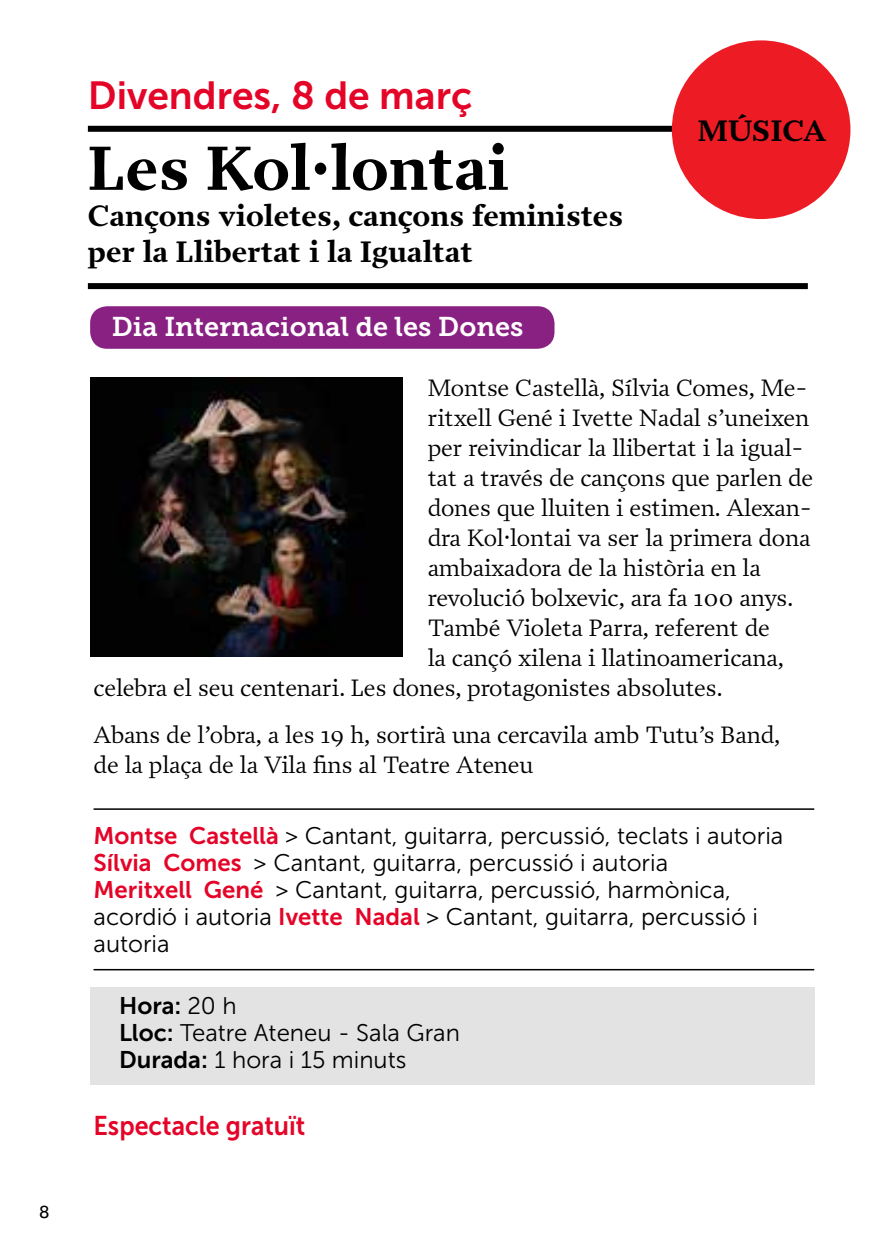
<style>
.page{position:relative;width:893px;height:1259px;background:#fff}
.page>*{position:absolute;margin:0;border:0;box-sizing:border-box;transform-origin:0 0}
.t1{font:700 63px "Prensa";color:#000}
.t2{font:39px "Museo Sans 700";color:#e40428}
.t3{font:700 30px/36px "Prensa";color:#000}
.t4{font:27px "Museo Slab 700";color:#fff}
.t5{font:27px "Museo Sans 700";color:#e40428;scale:.93 1}
.t6{font:24px/30px "Prensa";letter-spacing:-.01em;color:#000}
.t7{font:24px/27px "Museo Sans 300";color:#000}
.t8{font:24px "Museo Sans 700";color:#000}
.t9{font:18px "Rockwell";color:#000}
.s1{font-family:"Museo Sans 700";color:#e40428}
.s2{font-family:"Museo Sans 300"}
.s3{font-family:"Museo Sans 700"}
</style>
<div class="page">
<div style="left:90px;top:986px;width:724px;height:98px;background:#e3e3e3"></div>
<div style="left:88px;top:126px;width:720px;height:6px;background:#000"></div>
<div style="left:88px;top:283px;width:720px;height:6px;background:#000"></div>
<hr style="left:94px;top:808px;width:720px;height:2px;background:#000">
<hr style="left:94px;top:969px;width:720px;height:1px;background:#000">
<img style="left:91px;top:377px;width:311px;height:280px">
<div style="left:90px;top:306px;width:464px;height:43px;background:#892183;border-radius:17px"></div>
<div style="left:672px;top:40px;width:178px;height:179px;background:#ed1c24;border-radius:50%"></div>
<p class="t9" style="left:40px;top:1202px;width:11px">8</p>
<h2 class="t2" style="left:88px;top:74px;width:386px">Divendres, 8 de març</h2>
<h1 class="t1" style="left:88px;top:131px;width:422px">Les Kol·lontai</h1>
<p class="t3" style="left:88px;top:197px;width:537px">Cançons violetes, cançons feministes per la Llibertat i la Igualtat</p>
<p class="t4" style="left:112px;top:312px;width:413px">Dia Internacional de les Dones</p>
<p class="t3" style="left:698px;top:113px;width:130px">MÚSICA</p>
<p class="t6" style="left:428px;top:372px;width:381px">Montse Castellà, Sílvia Comes, Me-</p>
<p class="t6" style="left:428px;top:402px;width:383px">ritxell Gené i Ivette Nadal s’uneixen</p>
<p class="t6" style="left:428px;top:432px;width:377px">per reivindicar la llibertat i la igual-</p>
<p class="t6" style="left:428px;top:462px;width:387px">tat a través de cançons que parlen de</p>
<p class="t6" style="left:428px;top:492px;width:386px">dones que lluiten i estimen. Alexan-</p>
<p class="t6" style="left:428px;top:522px;width:384px">dra Kol·lontai va ser la primera dona</p>
<p class="t6" style="left:428px;top:552px;width:335px">ambaixadora de la història en la</p>
<p class="t6" style="left:428px;top:582px;width:367px">revolució bolxevic, ara fa 100 anys.</p>
<p class="t6" style="left:428px;top:612px;width:344px">També Violeta Parra, referent de</p>
<p class="t6" style="left:428px;top:642px;width:358px">la cançó xilena i llatinoamericana,</p>
<p class="t6" style="left:94px;top:672px;width:631px">celebra el seu centenari. Les dones, protagonistes absolutes.</p>
<p class="t6" style="left:94px;top:719px;width:689px">Abans de l’obra, a les 19 h, sortirà una cercavila amb Tutu’s Band, de la plaça de la Vila fins al Teatre Ateneu</p>
<p class="t7" style="left:94px;top:822px;width:691px"><span class="s1">Montse Castellà</span> &gt; Cantant, guitarra, percussió, teclats i autoria <span class="s1">Sílvia Comes</span> &gt; Cantant, guitarra, percussió i autoria<br><span class="s1">Meritxell Gené</span> &gt; Cantant, guitarra, percussió, harmònica, acordió i autoria <span class="s1">Ivette Nadal</span> &gt; Cantant, guitarra, percussió i autoria</p>
<p class="t8" style="left:119px;top:992px;width:119px">Hora: <span class="s2">20 h</span></p>
<p class="t7" style="left:119px;top:1020px;width:342px"><span class="s3">Lloc:</span> Teatre Ateneu - Sala Gran<br><span class="s3">Durada:</span> 1 hora i 15 minuts</p>
<p class="t5" style="left:94px;top:1110px;width:229px">Espectacle gratuït</p>
</div>
